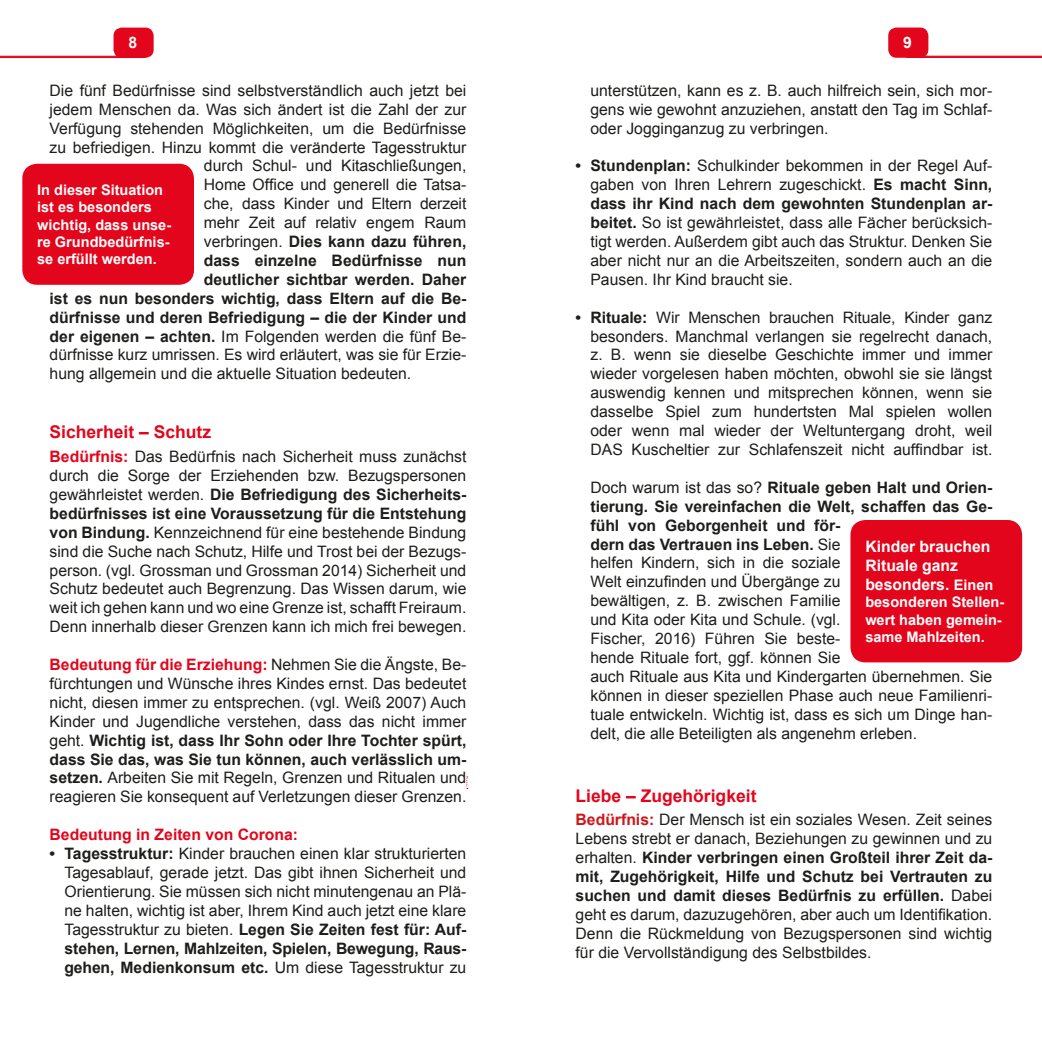
<style>
.page{position:relative;width:1042px;height:1042px;background:#fff}
.page>*{position:absolute;margin:0;border:0;box-sizing:border-box;transform-origin:0 0}
.t1{font:700 17.5px "Arial";color:#e3051b}
.t2{font:15.75px/18.9px "Arial";color:#1d1d1b;text-align:justify}
.t3{font:700 15.75px "Arial";color:#1d1d1b}
.t4{font:700 15.75px/18.9px "Arial";color:#fff}
.t5{font:700 15.75px "Arial";color:#e3051b}
.t6{font:700 14.53px/17.5px "Arial";color:#fff}
.s1{font-weight:400}
.s2{font-weight:700}
.s3{font-weight:700;color:#e3051b}
.s4{font-size:14.53px}
.s5{font-weight:700;color:#cd171a}
</style>
<div class="page">
<svg style="left:0;top:56px;width:118px;height:2px"></svg>
<div style="left:114px;top:28px;width:39px;height:29px;background:#e3051b;border-radius:7px"></div>
<div style="left:113px;top:28px;width:41px;height:30px;border:2px solid #e3051b;border-radius:7px"></div>
<svg style="left:923px;top:56px;width:119px;height:2px"></svg>
<div style="left:889px;top:28px;width:38px;height:29px;background:#e3051b;border-radius:7px"></div>
<div style="left:888px;top:28px;width:40px;height:30px;border:2px solid #e3051b;border-radius:7px"></div>
<svg style="left:466px;top:776px;width:2px;height:13px"></svg>
<div style="left:22px;top:164px;width:172px;height:121px;background:#e3051b;border-radius:15px"></div>
<div style="left:850px;top:520px;width:172px;height:142px;background:#e3051b;border-radius:15px"></div>
<p class="t4" style="left:128px;top:33px;width:10px">8</p>
<p class="t4" style="left:903px;top:33px;width:10px">9</p>
<p class="t2" style="left:50px;top:81px;width:418px">Die fünf Bedürfnisse sind selbstverständlich auch jetzt bei</p>
<p class="t2" style="left:50px;top:100px;width:418px">jedem Menschen da. Was sich ändert ist die Zahl der zur</p>
<p class="t2" style="left:50px;top:119px;width:418px">Verfügung stehenden Möglichkeiten, um die Bedürfnisse</p>
<p class="t2" style="left:50px;top:138px;width:418px">zu befriedigen. Hinzu kommt die veränderte Tagesstruktur</p>
<p class="t2" style="left:204px;top:157px;width:264px">durch Schul- und Kitaschließungen,</p>
<p class="t2" style="left:204px;top:175px;width:264px">Home Office und generell die Tatsa-</p>
<p class="t2" style="left:204px;top:194px;width:264px">che, dass Kinder und Eltern derzeit</p>
<p class="t2" style="left:204px;top:213px;width:264px">mehr Zeit auf relativ engem Raum</p>
<p class="t3" style="left:204px;top:231px;width:264px"><span class="s1">verbringen.</span> Dies kann dazu führen,</p>
<p class="t3" style="left:204px;top:250px;width:264px">dass einzelne Bedürfnisse nun</p>
<p class="t3" style="left:204px;top:269px;width:264px">deutlicher sichtbar werden. Daher</p>
<p class="t3" style="left:50px;top:288px;width:418px">ist es nun besonders wichtig, dass Eltern auf die Be-</p>
<p class="t3" style="left:50px;top:307px;width:418px">dürfnisse und deren Befriedigung – die der Kinder und</p>
<p class="t2" style="left:50px;top:327px;width:418px"><span class="s2">der eigenen – achten.</span> Im Folgenden werden die fünf Be-</p>
<p class="t2" style="left:50px;top:346px;width:418px">dürfnisse kurz umrissen. Es wird erläutert, was sie für Erzie-</p>
<p class="t2" style="left:50px;top:364px;width:363px">hung allgemein und die aktuelle Situation bedeuten.</p>
<p class="t2" style="left:590px;top:81px;width:403px">unterstützen, kann es z. B. auch hilfreich sein, sich mor&shy;gens wie gewohnt anzuziehen, anstatt den Tag im Schlaf&shy;oder Jogginganzug zu verbringen.</p>
<p class="t2" style="left:590px;top:157px;width:403px;text-indent:-15px"><span class="s2">• Stundenplan:</span> Schulkinder bekommen in der Regel Auf&shy;gaben von Ihren Lehrern zugeschickt. <span class="s2">Es macht Sinn, dass ihr Kind nach dem gewohnten Stundenplan ar&shy;beitet.</span> So ist gewährleistet, dass alle Fächer berücksich&shy;tigt werden. Außerdem gibt auch das Struktur. Denken Sie aber nicht nur an die Arbeitszeiten, sondern auch an die Pausen. Ihr Kind braucht sie.</p>
<p class="t2" style="left:590px;top:308px;width:403px;text-indent:-15px"><span class="s2">• Rituale:</span> Wir Menschen brauchen Rituale, Kinder ganz besonders. Manchmal verlangen sie regelrecht danach, z. B. wenn sie dieselbe Geschichte immer und immer wieder vorgelesen haben möchten, obwohl sie sie längst auswendig kennen und mitsprechen können, wenn sie dasselbe Spiel zum hundertsten Mal spielen wollen oder wenn mal wieder der Weltuntergang droht, weil DAS Kuscheltier zur Schlafenszeit nicht auffindbar ist.</p>
<p class="t2" style="left:590px;top:478px;width:403px;text-align:left">Doch warum ist das so? <span class="s2">Rituale geben Halt und Orien&shy;tierung. Sie vereinfachen die Welt, schaffen das Ge&shy;fühl von Geborgenheit und för-<br>dern das Vertrauen ins Leben.</span> Sie<br>helfen Kindern, sich in die soziale<br>Welt einzufinden und Übergänge zu<br>bewältigen, z. B. zwischen Familie<br>und Kita oder Kita und Schule. (vgl.<br>Fischer, 2016) Führen Sie beste-<br>hende Rituale fort, ggf. können Sie<br>auch Rituale aus Kita und Kindergarten übernehmen. Sie können in dieser speziellen Phase auch neue Familienri&shy;tuale entwickeln. Wichtig ist, dass es sich um Dinge han&shy;delt, die alle Beteiligten als angenehm erleben.</p>
<p class="t6" style="left:37px;top:181px;width:135px">In dieser Situation ist es besonders wichtig, dass unse&shy;re Grundbedürfnis&shy;se erfüllt werden.</p>
<p class="t1" style="left:50px;top:420px;width:163px">Sicherheit – Schutz</p>
<p class="t2" style="left:50px;top:447px;width:418px"><span class="s3">Bedürfnis:</span> Das Bedürfnis nach Sicherheit muss zunächst durch die Sorge der Erziehenden bzw. Bezugspersonen gewährleistet werden. <span class="s2">Die Befriedigung des Sicherheits&shy;bedürfnisses ist eine Voraussetzung für die Entstehung von Bindung.</span> Kennzeichnend für eine bestehende Bindung sind die Suche nach Schutz, Hilfe und Trost bei der Bezugs&shy;person. (vgl. Grossman und Grossman 2014) Sicherheit und Schutz bedeutet auch Begrenzung. Das Wissen darum, wie weit ich gehen kann und wo eine Grenze ist, schafft Freiraum.<br>Denn innerhalb dieser Grenzen kann ich mich frei bewegen.</p>
<p class="t2" style="left:50px;top:655px;width:418px"><span class="s3">Bedeutung für die Erziehung:</span> Nehmen Sie die Ängste, Be&shy;fürchtungen und Wünsche ihres Kindes ernst. Das bedeutet nicht, diesen immer zu entsprechen. (vgl. Weiß 2007) Auch Kinder und Jugendliche verstehen, dass das nicht immer geht. <span class="s2">Wichtig ist, dass Ihr Sohn oder Ihre Tochter spürt, dass Sie das, was Sie tun können, auch verlässlich um&shy;setzen.</span> Arbeiten Sie mit Regeln, Grenzen und Ritualen und reagieren Sie konsequent auf Verletzungen dieser Grenzen.</p>
<p class="t5" style="left:50px;top:824px;width:250px">Bedeutung in Zeiten von Corona:</p>
<p class="t2" style="left:64px;top:844px;width:403px;text-indent:-15px"><span class="s2">• Tagesstruktur:</span> Kinder brauchen einen klar strukturierten Tagesablauf, gerade jetzt. Das gibt ihnen Sicherheit und Orientierung. Sie müssen sich nicht minutengenau an Plä&shy;ne halten, wichtig ist aber, Ihrem Kind auch jetzt eine klare Tagesstruktur zu bieten. <span class="s2">Legen Sie Zeiten fest für: Auf&shy;stehen, Lernen, Mahlzeiten, Spielen, Bewegung, Raus&shy;gehen, Medienkonsum etc.</span> Um diese Tagesstruktur zu</p>
<p class="t4" style="left:865px;top:537px;width:129px">Kinder brauchen<br>Rituale ganz besonders. <span class="s4">Einen</span></p>
<p class="t6" style="left:865px;top:594px;width:140px">besonderen Stellen&shy;wert haben gemein&shy;same Mahlzeiten.</p>
<p class="t1" style="left:575px;top:784px;width:182px">Liebe – Zugehörigkeit</p>
<p class="t2" style="left:575px;top:810px;width:418px"><span class="s5">Bedürfnis:</span> Der Mensch ist ein soziales Wesen. Zeit seines Lebens strebt er danach, Beziehungen zu gewinnen und zu erhalten. <span class="s2">Kinder verbringen einen Großteil ihrer Zeit da&shy;mit, Zugehörigkeit, Hilfe und Schutz bei Vertrauten zu suchen und damit dieses Bedürfnis zu erfüllen.</span> Dabei geht es darum, dazuzugehören, aber auch um Identifikation.<br>Denn die Rückmeldung von Bezugspersonen sind wichtig für die Vervollständigung des Selbstbildes.</p>
</div>
